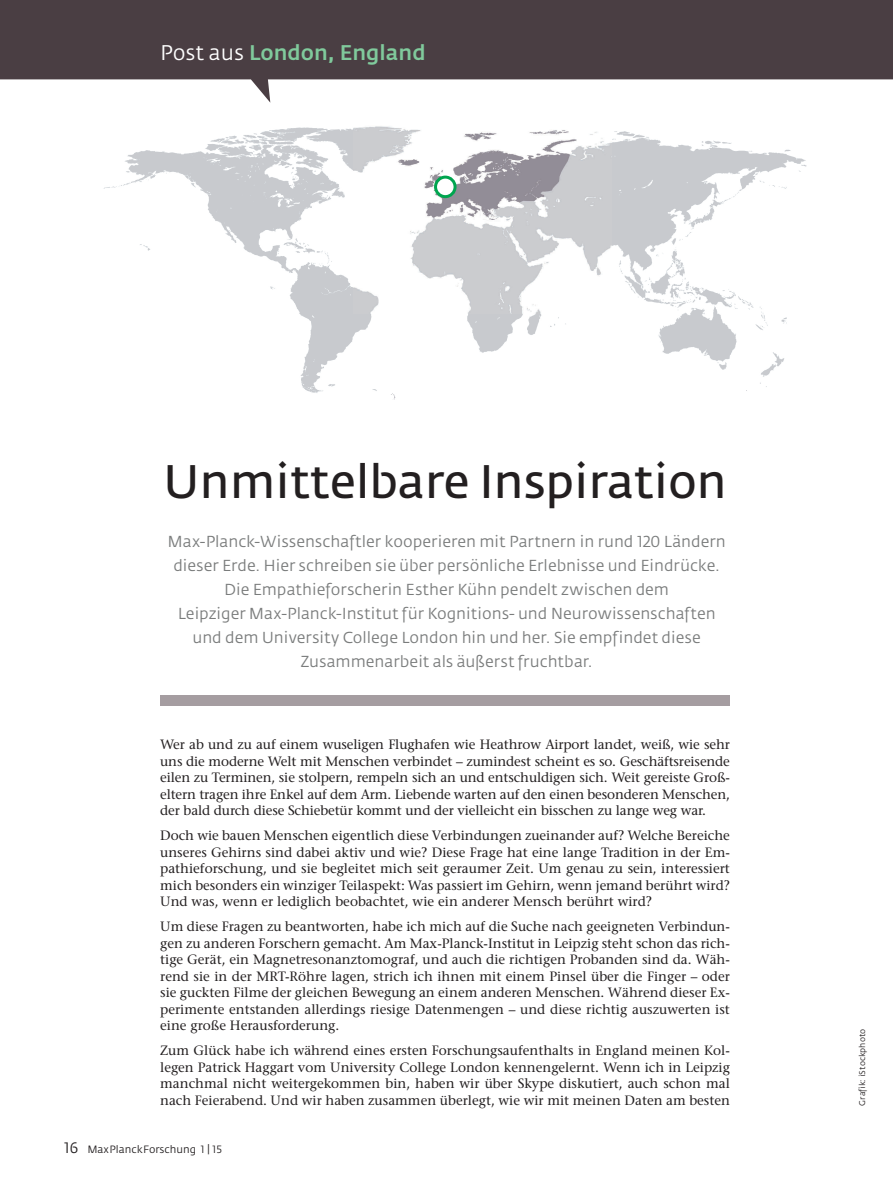
<style>
.page{position:relative;width:893px;height:1191px;background:#fff}
.page>*{position:absolute;margin:0;border:0;box-sizing:border-box;transform-origin:0 0}
.t1{font:46.5px "Fedra Sans";letter-spacing:-.01em;color:#231f20}
.t2{font:500 21px "Fedra Sans";color:#80ca9c}
.t3{font:15.75px/24px "Fedra Sans";color:#7a7c7c;text-align:center}
.t4{font:13.5px/16.5px "Stone Serif";color:#231f20;text-align:justify}
.t5{font:10.5px "Fedra Sans";color:#231f20}
.t6{font:8.25px "Fedra Sans";color:#231f20}
.s1{font-weight:400;color:#fff}
.s2{font-family:"Fedra Sans Book SC"}
.s3{font-family:"Fedra Sans Book SC";font-size:15px}
</style>
<div class="page">
<svg style="left:0;top:0;width:893px;height:103px;fill:#4a3e43"></svg>
<img style="left:104px;top:126px;width:703px;height:274px">
<div style="left:436px;top:177px;width:19px;height:20px;background:#fff;border-radius:50%"></div>
<div style="left:434px;top:176px;width:23px;height:22px;border:3px solid #00a54f;border-radius:50%"></div>
<div style="left:161px;top:695px;width:569px;height:10px;background:#a59da1"></div>
<p class="t2" style="left:160px;top:44px;width:267px"><span class="s1">Post aus</span> London, England</p>
<p class="t1" style="left:163px;top:464px;width:565px">Unmittelbare Inspiration</p>
<p class="t3" style="left:167px;top:530px;width:560px">Max-Planck-Wissenschaftler kooperieren mit Partnern in rund <span class="s2">120</span> Ländern dieser Erde. Hier schreiben sie über persönliche Erlebnisse und Eindrücke.<br>Die Empathieforscherin Esther Kühn pendelt zwischen dem<br>Leipziger Max-Planck-Institut für Kognitions- und Neurowissenschaften und dem University College London hin und her. Sie empfindet diese Zusammenarbeit als äußerst fruchtbar.</p>
<p class="t4" style="left:160px;top:737px;width:571px">Wer ab und zu auf einem wuseligen Flughafen wie Heathrow Airport landet, weiß, wie sehr uns die moderne Welt mit Menschen verbindet – zumindest scheint es so. Geschäftsreisende eilen zu Terminen, sie stolpern, rempeln sich an und entschuldigen sich. Weit gereiste Groß&shy;eltern tragen ihre Enkel auf dem Arm. Liebende warten auf den einen besonderen Menschen, der bald durch diese Schiebetür kommt und der vielleicht ein bisschen zu lange weg war.</p>
<p class="t4" style="left:160px;top:828px;width:571px">Doch wie bauen Menschen eigentlich diese Verbindungen zueinander auf? Welche Bereiche unseres Gehirns sind dabei aktiv und wie? Diese Frage hat eine lange Tradition in der Em&shy;pathieforschung, und sie begleitet mich seit geraumer Zeit. Um genau zu sein, interessiert mich besonders ein winziger Teilaspekt: Was passiert im Gehirn, wenn jemand berührt wird?<br>Und was, wenn er lediglich beobachtet, wie ein anderer Mensch berührt wird?</p>
<p class="t4" style="left:160px;top:919px;width:571px">Um diese Fragen zu beantworten, habe ich mich auf die Suche nach geeigneten Verbindun&shy;gen zu anderen Forschern gemacht. Am Max-Planck-Institut in Leipzig steht schon das rich&shy;tige Gerät, ein Magnetresonanztomograf, und auch die richtigen Probanden sind da. Wäh&shy;rend sie in der MRT-Röhre lagen, strich ich ihnen mit einem Pinsel über die Finger – oder sie guckten Filme der gleichen Bewegung an einem anderen Menschen. Während dieser Ex&shy;perimente entstanden allerdings riesige Datenmengen – und diese richtig auszuwerten ist eine große Herausforderung.</p>
<p class="t4" style="left:160px;top:1043px;width:571px">Zum Glück habe ich während eines ersten Forschungsaufenthalts in England meinen Kol&shy;legen Patrick Haggart vom University College London kennengelernt. Wenn ich in Leipzig manchmal nicht weitergekommen bin, haben wir über Skype diskutiert, auch schon mal nach Feierabend. Und wir haben zusammen überlegt, wie wir mit meinen Daten am besten</p>
<p class="t5" style="left:64px;top:1145px;width:160px"><span class="s3">16</span> MaxPlanckForschung <span class="s2">1 | 15</span></p>
<p class="t6" style="left:859px;top:1105px;width:78px;rotate:-90deg">Grafik: iStockphoto</p>
</div>
